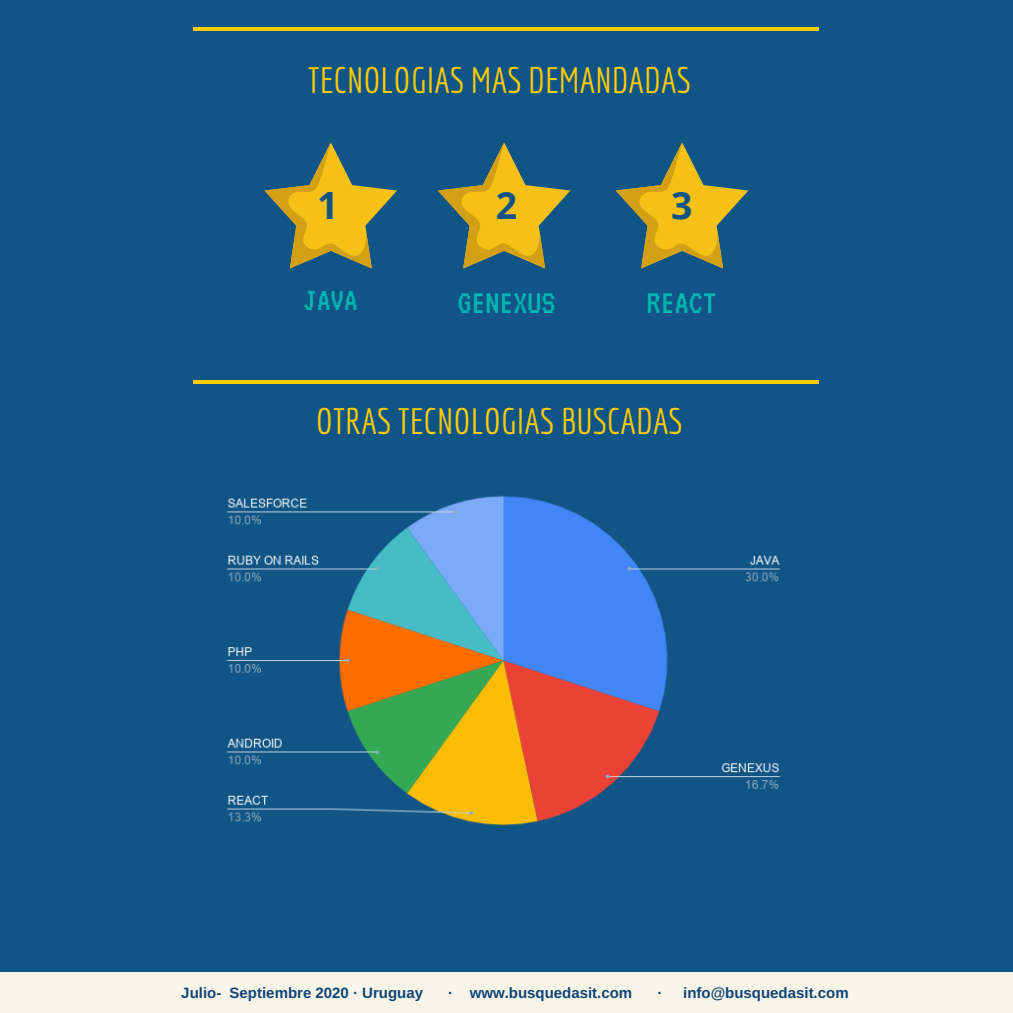
<style>
.page{position:relative;width:1013px;height:1013px;background:#fff}
.page>*{position:absolute;margin:0;border:0;box-sizing:border-box;transform-origin:0 0}
.t1{font:700 37.5px "Open Sans";color:#115586}
.t2{font:35.88px "Economica";color:#fc0}
.t3{font:35px "VT323";color:#00b5b4}
.t4{font:33.75px "VT323";color:#00b5b4}
.t5{font:700 15px "Arimo";color:#0f4477}
</style>
<div class="page">
<div style="left:0;top:0;width:1012px;height:1012px;background:#115586"></div>
<div style="left:0;top:972px;width:1012px;height:40px;background:#f8f5e8"></div>
<hr style="left:193px;top:27px;width:626px;height:4px;background:#fc0">
<svg style="left:264px;top:142px;width:133px;height:126px"></svg>
<svg style="left:438px;top:142px;width:132px;height:126px"></svg>
<svg style="left:616px;top:142px;width:132px;height:126px"></svg>
<hr style="left:193px;top:380px;width:626px;height:4px;background:#fc0">
<img style="left:226px;top:495px;width:555px;height:331px">
<h2 class="t2" style="left:308px;top:58px;width:384px">TECNOLOGIAS MAS DEMANDADAS</h2>
<h1 class="t1" style="left:317px;top:179px;width:23px">1</h1>
<h1 class="t1" style="left:496px;top:179px;width:23px">2</h1>
<h1 class="t1" style="left:671px;top:179px;width:23px">3</h1>
<h3 class="t4" style="left:303px;top:282px;width:56px">JAVA</h3>
<h3 class="t3" style="left:457px;top:284px;width:99px">GENEXUS</h3>
<h3 class="t3" style="left:646px;top:284px;width:71px">REACT</h3>
<h2 class="t2" style="left:316px;top:400px;width:368px">OTRAS TECNOLOGIAS BUSCADAS</h2>
<p class="t5" style="left:181px;top:984px;width:243px">Julio- Septiembre 2020 · Uruguay</p>
<p class="t5" style="left:448px;top:984px;width:186px">· www.busquedasit.com</p>
<p class="t5" style="left:657px;top:984px;width:193px">· info@busquedasit.com</p>
</div>
